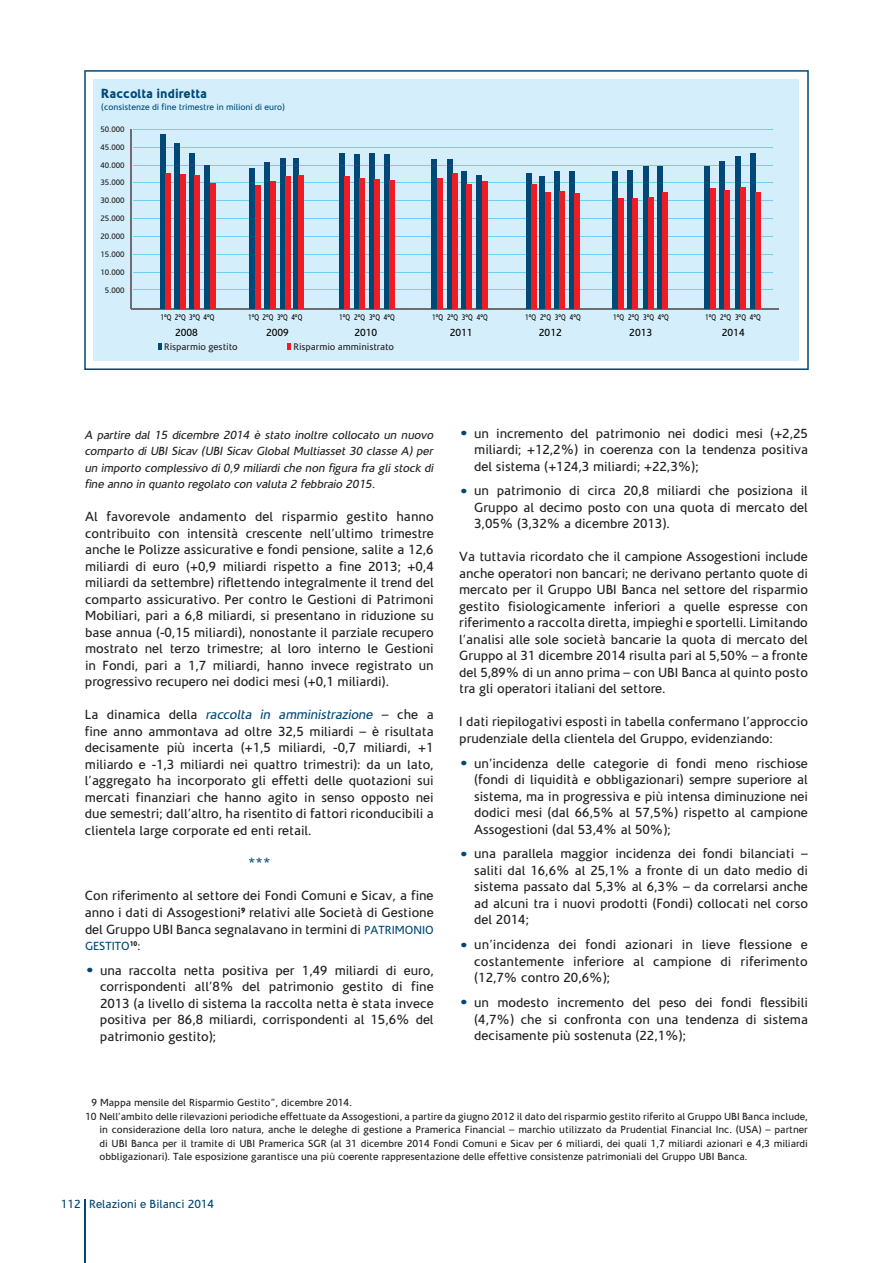
<style>
.page{position:relative;width:893px;height:1263px;background:#fff}
.page>*{position:absolute;margin:0;border:0;box-sizing:border-box;transform-origin:0 0}
.t1{font:13.5px/16.5px "BPU";color:#231f20;text-align:justify}
.t2{font:700 13.5px "BPU";color:#004876}
.t3{font:13.5px "BPU";color:#004876}
.t4{font:italic 12px/16.5px "BPU";color:#231f20;text-align:justify}
.t5{font:12px "BPU";color:#004876}
.t6{font:10.5px "BPU";color:#231f20}
.t7{font:10.5px "BPU";color:#000}
.t8{font:9.75px "BPU";color:#231f20}
.t9{font:9px "BPU";color:#004876}
.t10{font:8.25px "BPU";color:#000;scale:.79 1}
.t11{font:8.1px "BPU";color:#231f20}
.s1{font-style:italic;color:#004876}
.s2{font-size:12px;color:#004876}
.s3{color:#231f20}
.s4{font-weight:700;font-size:19.5px;color:#004876}
</style>
<div class="page">
<hr style="left:84px;top:1199px;width:2px;height:64px;background:#004876">
<svg style="left:84px;top:70px;width:725px;height:300px;fill:#d4effb"></svg>
<p class="t2" style="left:101px;top:85px;width:108px">Raccolta indiretta</p>
<p class="t9" style="left:101px;top:102px;width:185px">(consistenze di fine trimestre in milioni di euro)</p>
<p class="t11" style="left:100px;top:125px;width:26px">50.000</p>
<p class="t11" style="left:100px;top:143px;width:26px">45.000</p>
<p class="t11" style="left:100px;top:160px;width:26px">40.000</p>
<p class="t11" style="left:100px;top:178px;width:26px">35.000</p>
<p class="t11" style="left:100px;top:196px;width:26px">30.000</p>
<p class="t11" style="left:100px;top:214px;width:26px">25.000</p>
<p class="t11" style="left:100px;top:232px;width:26px">20.000</p>
<p class="t11" style="left:100px;top:250px;width:26px">15.000</p>
<p class="t11" style="left:100px;top:268px;width:26px">10.000</p>
<p class="t11" style="left:105px;top:285px;width:21px">5.000</p>
<p class="t10" style="left:160px;top:313px;width:70px">1°Q 2°Q 3°Q 4°Q</p>
<p class="t10" style="left:248px;top:313px;width:70px">1°Q 2°Q 3°Q 4°Q</p>
<p class="t10" style="left:384px;top:313px;width:15px">4°Q</p>
<p class="t10" style="left:339px;top:313px;width:15px">1°Q</p>
<p class="t10" style="left:477px;top:313px;width:15px">4°Q</p>
<p class="t10" style="left:354px;top:313px;width:15px">2°Q</p>
<p class="t10" style="left:369px;top:313px;width:15px">3°Q</p>
<p class="t10" style="left:432px;top:313px;width:15px">1°Q</p>
<p class="t10" style="left:570px;top:313px;width:15px">4°Q</p>
<p class="t10" style="left:447px;top:313px;width:15px">2°Q</p>
<p class="t10" style="left:462px;top:313px;width:15px">3°Q</p>
<p class="t10" style="left:525px;top:313px;width:15px">1°Q</p>
<p class="t10" style="left:658px;top:313px;width:15px">4°Q</p>
<p class="t10" style="left:540px;top:313px;width:15px">2°Q</p>
<p class="t10" style="left:555px;top:313px;width:15px">3°Q</p>
<p class="t10" style="left:613px;top:313px;width:15px">1°Q</p>
<p class="t10" style="left:750px;top:313px;width:15px">4°Q</p>
<p class="t10" style="left:628px;top:313px;width:15px">2°Q</p>
<p class="t10" style="left:643px;top:313px;width:15px">3°Q</p>
<p class="t10" style="left:705px;top:313px;width:15px">1°Q</p>
<p class="t10" style="left:720px;top:313px;width:15px">2°Q</p>
<p class="t10" style="left:735px;top:313px;width:15px">3°Q</p>
<p class="t7" style="left:175px;top:327px;width:24px">2008</p>
<p class="t7" style="left:266px;top:327px;width:24px">2009</p>
<p class="t7" style="left:354px;top:327px;width:24px">2010</p>
<p class="t7" style="left:450px;top:327px;width:24px">2011</p>
<p class="t7" style="left:539px;top:327px;width:24px">2012</p>
<p class="t7" style="left:629px;top:327px;width:24px">2013</p>
<p class="t7" style="left:722px;top:327px;width:24px">2014</p>
<p class="t8" style="left:164px;top:341px;width:75px">Risparmio gestito</p>
<p class="t8" style="left:294px;top:341px;width:102px">Risparmio amministrato</p>
<p class="t4" style="left:85px;top:426px;width:350px">A partire dal 15 dicembre 2014 è stato inoltre collocato un nuovo comparto di UBI Sicav (UBI Sicav Global Multiasset 30 classe A) per un importo complessivo di 0,9 miliardi che non figura fra gli stock di fine anno in quanto regolato con valuta 2 febbraio 2015.</p>
<p class="t1" style="left:85px;top:508px;width:350px">Al favorevole andamento del risparmio gestito hanno contribuito con intensità crescente nell’ultimo trimestre anche le Polizze assicurative e fondi pensione, salite a 12,6 miliardi di euro (+0,9 miliardi rispetto a fine 2013; +0,4 miliardi da settembre) riflettendo integralmente il trend del comparto assicurativo. Per contro le Gestioni di Patrimoni Mobiliari, pari a 6,8 miliardi, si presentano in riduzione su base annua (-0,15 miliardi), nonostante il parziale recupero mostrato nel terzo trimestre; al loro interno le Gestioni in Fondi, pari a 1,7 miliardi, hanno invece registrato un progressivo recupero nei dodici mesi (+0,1 miliardi).</p>
<p class="t1" style="left:85px;top:706px;width:350px">La dinamica della <span class="s1">raccolta in amministrazione</span> – che a fine anno ammontava ad oltre 32,5 miliardi – è risultata decisamente più incerta (+1,5 miliardi, -0,7 miliardi, +1 miliardo e -1,3 miliardi nei quattro trimestri): da un lato, l’aggregato ha incorporato gli effetti delle quotazioni sui mercati finanziari che hanno agito in senso opposto nei due semestri; dall’altro, ha risentito di fattori riconducibili a clientela large corporate ed enti retail.</p>
<p class="t3" style="left:248px;top:855px;width:24px">***</p>
<p class="t1" style="left:85px;top:888px;width:350px">Con riferimento al settore dei Fondi Comuni e Sicav, a fine anno i dati di Assogestioni<sup>9</sup> relativi alle Società di Gestione del Gruppo UBI Banca segnalavano in termini di <span class="s2">PATRIMONIO</span></p>
<p class="t5" style="left:85px;top:939px;width:57px">GESTITO<sup>10</sup><span class="s3">:</span></p>
<p class="t1" style="left:100px;top:962px;width:335px;text-indent:-15px"><span class="s4">•</span> una raccolta netta positiva per 1,49 miliardi di euro, corrispondenti all’8% del patrimonio gestito di fine 2013 (a livello di sistema la raccolta netta è stata invece positiva per 86,8 miliardi, corrispondenti al 15,6% del patrimonio gestito);</p>
<p class="t1" style="left:474px;top:425px;width:335px;text-indent:-15px"><span class="s4">•</span> un incremento del patrimonio nei dodici mesi (+2,25 miliardi; +12,2%) in coerenza con la tendenza positiva del sistema (+124,3 miliardi; +22,3%);</p>
<p class="t1" style="left:474px;top:483px;width:335px;text-indent:-15px"><span class="s4">•</span> un patrimonio di circa 20,8 miliardi che posiziona il Gruppo al decimo posto con una quota di mercato del 3,05% (3,32% a dicembre 2013).</p>
<p class="t1" style="left:459px;top:549px;width:350px">Va tuttavia ricordato che il campione Assogestioni include anche operatori non bancari; ne derivano pertanto quote di mercato per il Gruppo UBI Banca nel settore del risparmio gestito fisiologicamente inferiori a quelle espresse con riferimento a raccolta diretta, impieghi e sportelli. Limitando l’analisi alle sole società bancarie la quota di mercato del Gruppo al 31 dicembre 2014 risulta pari al 5,50% – a fronte del 5,89% di un anno prima – con UBI Banca al quinto posto tra gli operatori italiani del settore.</p>
<p class="t1" style="left:459px;top:714px;width:350px">I dati riepilogativi esposti in tabella confermano l’approccio prudenziale della clientela del Gruppo, evidenziando:</p>
<p class="t1" style="left:474px;top:755px;width:335px;text-indent:-15px"><span class="s4">•</span> un’incidenza delle categorie di fondi meno rischiose (fondi di liquidità e obbligazionari) sempre superiore al sistema, ma in progressiva e più intensa diminuzione nei dodici mesi (dal 66,5% al 57,5%) rispetto al campione Assogestioni (dal 53,4% al 50%);</p>
<p class="t1" style="left:474px;top:846px;width:335px;text-indent:-15px"><span class="s4">•</span> una parallela maggior incidenza dei fondi bilanciati – saliti dal 16,6% al 25,1% a fronte di un dato medio di sistema passato dal 5,3% al 6,3% – da correlarsi anche ad alcuni tra i nuovi prodotti (Fondi) collocati nel corso del 2014;</p>
<p class="t1" style="left:474px;top:937px;width:335px;text-indent:-15px"><span class="s4">•</span> un’incidenza dei fondi azionari in lieve flessione e costantemente inferiore al campione di riferimento (12,7% contro 20,6%);</p>
<p class="t1" style="left:474px;top:994px;width:335px;text-indent:-15px"><span class="s4">•</span> un modesto incremento del peso dei fondi flessibili (4,7%) che si confronta con una tendenza di sistema decisamente più sostenuta (22,1%);</p>
<p class="t6" style="left:91px;top:1097px;width:262px">9 Mappa mensile del Risparmio Gestito”, dicembre 2014.</p>
<p class="t6" style="left:85px;top:1110px;width:724px">10 Nell’ambito delle rilevazioni periodiche effettuate da Assogestioni, a partire da giugno 2012 il dato del risparmio gestito riferito al Gruppo UBI Banca include,</p>
<p class="t6" style="left:99px;top:1124px;width:710px">in considerazione della loro natura, anche le deleghe di gestione a Pramerica Financial – marchio utilizzato da Prudential Financial Inc. (USA) – partner</p>
<p class="t6" style="left:100px;top:1137px;width:710px">di UBI Banca per il tramite di UBI Pramerica SGR (al 31 dicembre 2014 Fondi Comuni e Sicav per 6 miliardi, dei quali 1,7 miliardi azionari e 4,3 miliardi</p>
<p class="t6" style="left:100px;top:1151px;width:649px">obbligazionari). Tale esposizione garantisce una più coerente rappresentazione delle effettive consistenze patrimoniali del Gruppo UBI Banca.</p>
<p class="t5" style="left:61px;top:1197px;width:155px">112 Relazioni e Bilanci 2014</p>
</div>
